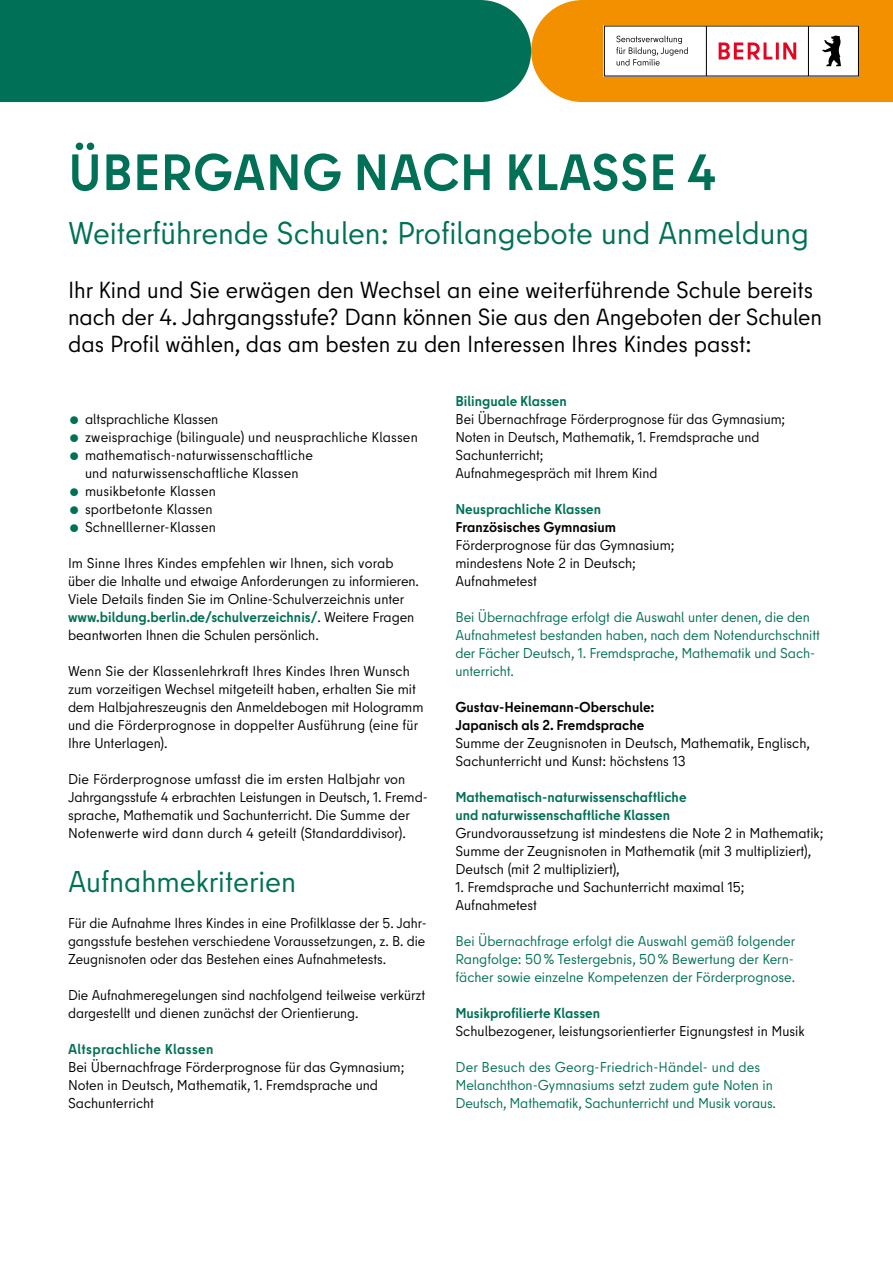
<style>
.page{position:relative;width:893px;height:1263px;background:#fff}
.page>*{position:absolute;margin:0;border:0;box-sizing:border-box;transform-origin:0 0}
.t1{font:700 51px "Berlin Type";letter-spacing:.01em;color:#007156}
.S2{font:31.5px "Berlin Type";color:#007156}
.S2-2{font:30px "Berlin Type";color:#007156}
.Intro_15_5_pt{font:23.25px/27px "Berlin Type";letter-spacing:-.005em;color:#000}
.Copy_9_5_pt{font:14.25px/18px "Berlin Type";color:#000}
.S2-3{font:14.25px/18px "Berlin Type";color:#000}
.S3{font:14.25px/18px "Berlin Type";color:#000}
.Copy_9_5_pt-2{font:14.25px/18px "Berlin Type";color:#007156}
.S3-2{font:14.25px/18px "Berlin Type";letter-spacing:-.005em;color:#007156}
.s1{font-size:27px;color:#007156}
.s2{font-weight:700;color:#007156}
.s3{font-weight:700}
</style>
<div class="page">
<svg style="left:531px;top:0;width:362px;height:102px"></svg>
<div style="left:0;top:0;width:531px;height:102px;background:#007156"></div>
<h3 class="t1" style="left:68px;top:140px;width:649px">ÜBERGANG NACH KLASSE 4</h3>
<p class="S2" style="left:68px;top:214px;width:743px">Weiterführende Schulen: Profilangebote und Anmeldung</p>
<p class="Intro_15_5_pt" style="left:68px;top:277px;width:756px">Ihr Kind und Sie erwägen den Wechsel an eine weiterführende Schule bereits nach der 4. Jahrgangsstufe? Dann können Sie aus den Angeboten der Schulen das Profil wählen, das am besten zu den Interessen Ihres Kindes passt:</p>
<p class="Copy_9_5_pt" style="left:68px;top:410px;width:152px"><span class="s1">•</span> altsprachliche Klassen</p>
<p class="Copy_9_5_pt" style="left:68px;top:428px;width:351px"><span class="s1">•</span> zweisprachige (bilinguale) und neusprachliche Klassen</p>
<p class="Copy_9_5_pt" style="left:68px;top:446px;width:246px;text-align:center"><span class="s1">•</span> mathematisch-naturwissenschaftliche und naturwissenschaftliche Klassen</p>
<p class="Copy_9_5_pt" style="left:68px;top:482px;width:149px"><span class="s1">•</span> musikbetonte Klassen</p>
<p class="Copy_9_5_pt" style="left:68px;top:500px;width:146px"><span class="s1">•</span> sportbetonte Klassen</p>
<p class="Copy_9_5_pt" style="left:68px;top:518px;width:149px"><span class="s1">•</span> Schnelllerner-Klassen</p>
<p class="Copy_9_5_pt" style="left:68px;top:554px;width:353px">Im Sinne Ihres Kindes empfehlen wir Ihnen, sich vorab über die Inhalte und etwaige Anforderungen zu informieren.<br>Viele Details finden Sie im Online-Schulverzeichnis unter <span class="s2">www.bildung.berlin.de/schulverzeichnis/</span>. Weitere Fragen beantworten Ihnen die Schulen persönlich.</p>
<p class="Copy_9_5_pt" style="left:68px;top:662px;width:357px">Wenn Sie der Klassenlehrkraft Ihres Kindes Ihren Wunsch zum vorzeitigen Wechsel mitgeteilt haben, erhalten Sie mit dem Halbjahreszeugnis den Anmeldebogen mit Hologramm und die Förderprognose in doppelter Ausführung (eine für Ihre Unterlagen).</p>
<p class="Copy_9_5_pt" style="left:68px;top:770px;width:361px">Die Förderprognose umfasst die im ersten Halbjahr von Jahrgangsstufe 4 erbrachten Leistungen in Deutsch, 1. Fremd&shy;sprache, Mathematik und Sachunterricht. Die Summe der Notenwerte wird dann durch 4 geteilt (Standarddivisor).</p>
<p class="S2-2" style="left:68px;top:863px;width:230px">Aufnahmekriterien</p>
<p class="S2-3" style="left:68px;top:914px;width:360px;text-align:justify">Für die Aufnahme Ihres Kindes in eine Profilklasse der 5. Jahr&shy;gangsstufe bestehen verschiedene Voraussetzungen, z. B. die Zeugnisnoten oder das Bestehen eines Aufnahmetests.</p>
<p class="S2-3" style="left:68px;top:986px;width:359px">Die Aufnahmeregelungen sind nachfolgend teilweise verkürzt dargestellt und dienen zunächst der Orientierung.</p>
<p class="S2-3" style="left:68px;top:1040px;width:338px"><span class="s2">Altsprachliche Klassen<br></span>Bei Übernachfrage Förderprognose für das Gymnasium; Noten in Deutsch, Mathematik, 1. Fremdsprache und Sachunterricht</p>
<p class="S2-3" style="left:455px;top:392px;width:331px"><span class="s2">Bilinguale Klassen<br></span>Bei Übernachfrage Förderprognose für das Gymnasium; Noten in Deutsch, Mathematik, 1. Fremdsprache und Sachunterricht;<br>Aufnahmegespräch mit Ihrem Kind</p>
<p class="S3" style="left:455px;top:500px;width:221px"><span class="s2">Neusprachliche Klassen<br></span><span class="s3">Französisches Gymnasium<br></span>Förderprognose für das Gymnasium; mindestens Note 2 in Deutsch;<br>Aufnahmetest</p>
<p class="S3-2" style="left:455px;top:608px;width:366px">Bei Übernachfrage erfolgt die Auswahl unter denen, die den Aufnahmetest bestanden haben, nach dem Notendurchschnitt der Fächer Deutsch, 1. Fremdsprache, Mathematik und Sach&shy;unterricht.</p>
<p class="Copy_9_5_pt" style="left:455px;top:698px;width:356px"><span class="s3">Gustav-Heinemann-Oberschule:<br>Japanisch als 2. Fremdsprache<br></span>Summe der Zeugnisnoten in Deutsch, Mathematik, Englisch, Sachunterricht und Kunst: höchstens 13</p>
<p class="S3" style="left:455px;top:788px;width:370px"><span class="s2">Mathematisch-naturwissenschaftliche<br>und naturwissenschaftliche Klassen<br></span>Grundvoraussetzung ist mindestens die Note 2 in Mathematik; Summe der Zeugnisnoten in Mathematik (mit 3 multipliziert), Deutsch (mit 2 multipliziert),</p>
<p class="S3" style="left:455px;top:878px;width:291px">1. Fremdsprache und Sachunterricht maximal 15;<br>Aufnahmetest</p>
<p class="Copy_9_5_pt-2" style="left:455px;top:932px;width:341px">Bei Übernachfrage erfolgt die Auswahl gemäß folgender<br>Rangfolge: 50% Testergebnis, 50% Bewertung der Kern&shy;fächer sowie einzelne Kompetenzen der Förderprognose.</p>
<p class="S3" style="left:455px;top:1004px;width:351px"><span class="s2">Musikprofilierte Klassen<br></span>Schulbezogener, leistungsorientierter Eignungstest in Musik</p>
<p class="Copy_9_5_pt-2" style="left:455px;top:1058px;width:322px">Der Besuch des Georg-Friedrich-Händel- und des<br>Melanchthon-Gymnasiums setzt zudem gute Noten in<br>Deutsch, Mathematik, Sachunterricht und Musik voraus.</p>
</div>
